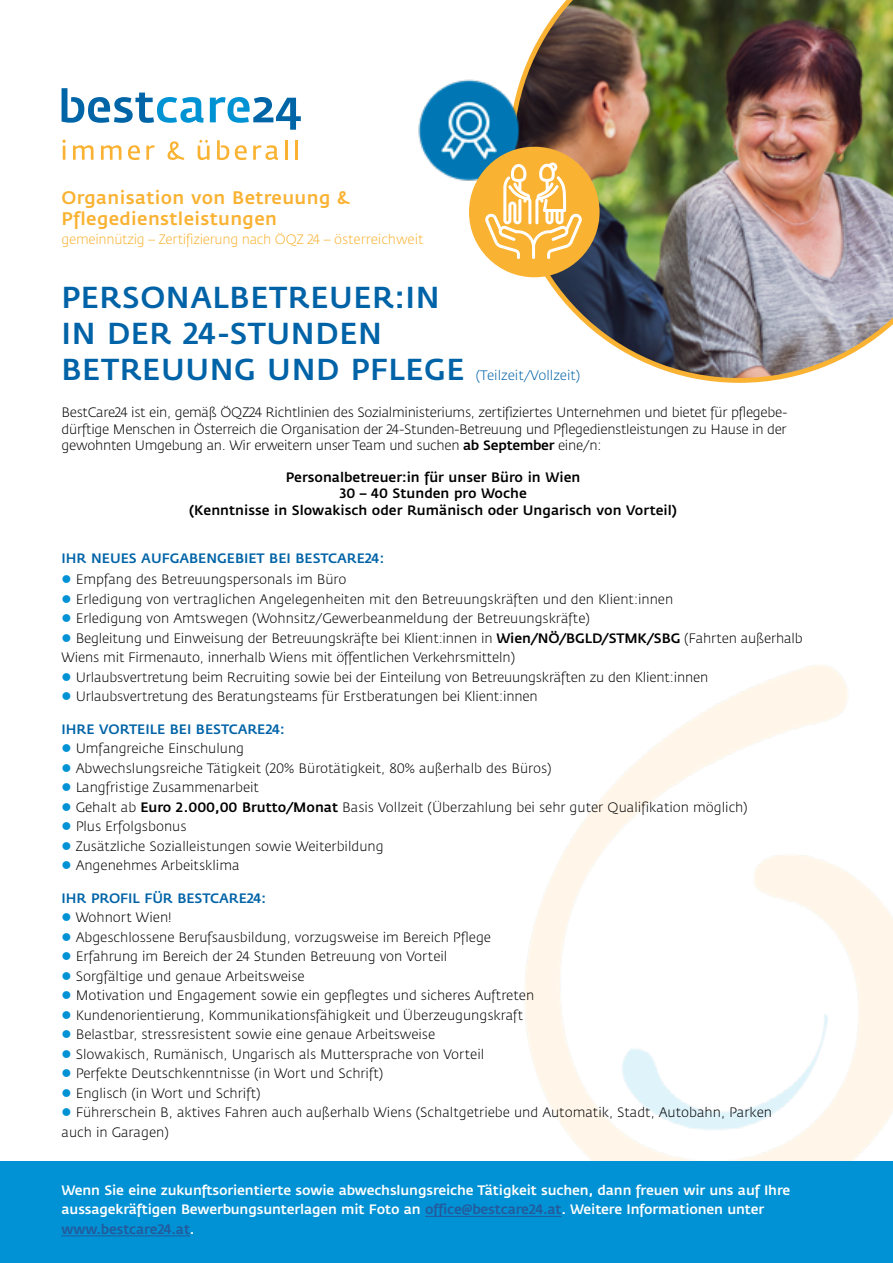
<style>
.page{position:relative;width:893px;height:1263px;background:#fff}
.page>*{position:absolute;margin:0;border:0;box-sizing:border-box;transform-origin:0 0}
.t1{font:500 30px/36px "Fedra Sans";letter-spacing:.02em;color:#0063a7}
.t2{font:500 18px/21px "Fedra Sans";letter-spacing:.02em;color:#f9b232}
.t3{font:300 13.5px/16.2px "Fedra Sans";color:#000}
.t4{font:500 13.5px/19.5px "Fedra Sans";letter-spacing:-.01em;color:#fff}
.t5{font:500 13.5px/16.2px "Fedra Sans";color:#000;text-align:center}
.t6{font:500 13.5px "Fedra Sans";color:#0063a7}
.t7{font:300 13.5px "Fedra Sans";letter-spacing:-.02em;color:#f9b232}
.t8{font:300 13.5px "Fedra Sans";color:#0063a7}
.s1{font-weight:500}
.s2{color:#0092d4}
.s3{color:#245a9c}
</style>
<div class="page">
<img style="left:525px;top:665px;width:368px;height:496px">
<div style="left:0;top:1161px;width:893px;height:102px;background:#0092d4"></div>
<hr style="left:425px;top:1216px;width:136px;height:1px;background:#245a9c">
<hr style="left:62px;top:1235px;width:128px;height:1px;background:#245a9c">
<img style="left:509px;top:0;width:384px;height:383px">
<img style="left:418px;top:75px;width:105px;height:110px">
<div style="left:471px;top:149px;width:126px;height:126px;background:#f9b232;border-radius:50%"></div>
<div style="left:469px;top:147px;width:131px;height:130px;border:5px solid #f9b232;border-radius:50%"></div>
<svg style="left:485px;top:162px;width:97px;height:97px"></svg>
<svg style="left:62px;top:88px;width:239px;height:42px"></svg>
<svg style="left:62px;top:139px;width:4px;height:21px"></svg>
<svg style="left:73px;top:145px;width:21px;height:15px"></svg>
<svg style="left:101px;top:145px;width:20px;height:15px"></svg>
<svg style="left:128px;top:145px;width:12px;height:15px"></svg>
<svg style="left:146px;top:145px;width:9px;height:15px"></svg>
<svg style="left:168px;top:141px;width:16px;height:19px"></svg>
<svg style="left:198px;top:140px;width:12px;height:20px"></svg>
<svg style="left:217px;top:140px;width:12px;height:20px"></svg>
<svg style="left:235px;top:145px;width:12px;height:15px"></svg>
<svg style="left:253px;top:145px;width:25px;height:15px"></svg>
<hr style="left:285px;top:140px;width:3px;height:20px;background:#f9b232">
<hr style="left:295px;top:140px;width:3px;height:20px;background:#f9b232">
<h2 class="t2" style="left:62px;top:187px;width:290px">Organisation von Betreuung &amp;<br>Pflegedienstleistungen</h2>
<p class="t7" style="left:62px;top:232px;width:364px">gemeinnützig – Zertifizierung nach ÖQZ 24 – österreichweit</p>
<h1 class="t1" style="left:62px;top:280px;width:404px">PERSONALBETREUER:IN<br>IN DER 24-STUNDEN<br>BETREUUNG UND PFLEGE</h1>
<p class="t8" style="left:476px;top:368px;width:106px">(Teilzeit/Vollzeit)</p>
<p class="t3" style="left:62px;top:405px;width:727px;text-align:justify">BestCare24 ist ein, gemäß ÖQZ24 Richtlinien des Sozialministeriums, zertifiziertes Unternehmen und bietet für pflegebe&shy;dürftige Menschen in Österreich die Organisation der 24-Stunden-Betreuung und Pflegedienstleistungen zu Hause in der gewohnten Umgebung an. Wir erweitern unser Team und suchen <span class="s1">ab September</span> eine/n:</p>
<p class="t5" style="left:189px;top:470px;width:489px">Personalbetreuer:in für unser Büro in Wien<br>30 – 40 Stunden pro Woche<br>(Kenntnisse in Slowakisch oder Rumänisch oder Ungarisch von Vorteil)</p>
<p class="t6" style="left:62px;top:551px;width:324px">IHR NEUES AUFGABENGEBIET BEI BESTCARE24:</p>
<p class="t3" style="left:62px;top:572px;width:286px"><span class="s2">●</span> Empfang des Betreuungspersonals im Büro</p>
<p class="t3" style="left:62px;top:591px;width:613px"><span class="s2">●</span> Erledigung von vertraglichen Angelegenheiten mit den Betreuungskräften und den Klient:innen</p>
<p class="t3" style="left:62px;top:611px;width:530px"><span class="s2">●</span> Erledigung von Amtswegen (Wohnsitz/Gewerbeanmeldung der Betreuungskräfte)</p>
<p class="t3" style="left:62px;top:629px;width:743px;line-height:19.5px"><span class="s2">●</span> Begleitung und Einweisung der Betreuungskräfte bei Klient:innen in <span class="s1">Wien/NÖ/BGLD/STMK/SBG</span> (Fahrten außerhalb<br>Wiens mit Firmenauto, innerhalb Wiens mit öffentlichen Verkehrsmitteln)</p>
<p class="t3" style="left:62px;top:669px;width:648px"><span class="s2">●</span> Urlaubsvertretung beim Recruiting sowie bei der Einteilung von Betreuungskräften zu den Klient:innen</p>
<p class="t3" style="left:62px;top:689px;width:478px"><span class="s2">●</span> Urlaubsvertretung des Beratungsteams für Erstberatungen bei Klient:innen</p>
<p class="t6" style="left:62px;top:721px;width:225px">IHRE VORTEILE BEI BESTCARE24:</p>
<p class="t3" style="left:62px;top:741px;width:184px"><span class="s2">●</span> Umfangreiche Einschulung</p>
<p class="t3" style="left:62px;top:760px;width:492px"><span class="s2">●</span> Abwechslungsreiche Tätigkeit (20% Bürotätigkeit, 80% außerhalb des Büros)</p>
<p class="t3" style="left:62px;top:780px;width:199px"><span class="s2">●</span> Langfristige Zusammenarbeit</p>
<p class="t3" style="left:62px;top:799px;width:687px"><span class="s2">●</span> Gehalt ab <span class="s1">Euro 2.000,00 Brutto/Monat</span> Basis Vollzeit (Überzahlung bei sehr guter Qualifikation möglich)</p>
<p class="t3" style="left:62px;top:819px;width:126px"><span class="s2">●</span> Plus Erfolgsbonus</p>
<p class="t3" style="left:62px;top:838px;width:324px"><span class="s2">●</span> Zusätzliche Sozialleistungen sowie Weiterbildung</p>
<p class="t3" style="left:62px;top:858px;width:179px"><span class="s2">●</span> Angenehmes Arbeitsklima</p>
<p class="t6" style="left:62px;top:890px;width:206px">IHR PROFIL FÜR BESTCARE24:</p>
<p class="t3" style="left:62px;top:909px;width:112px"><span class="s2">●</span> Wohnort Wien!</p>
<p class="t3" style="left:62px;top:929px;width:431px"><span class="s2">●</span> Abgeschlossene Berufsausbildung, vorzugsweise im Bereich Pflege</p>
<p class="t3" style="left:62px;top:948px;width:387px"><span class="s2">●</span> Erfahrung im Bereich der 24 Stunden Betreuung von Vorteil</p>
<p class="t3" style="left:62px;top:968px;width:245px"><span class="s2">●</span> Sorgfältige und genaue Arbeitsweise</p>
<p class="t3" style="left:62px;top:987px;width:474px"><span class="s2">●</span> Motivation und Engagement sowie ein gepflegtes und sicheres Auftreten</p>
<p class="t3" style="left:62px;top:1007px;width:463px"><span class="s2">●</span> Kundenorientierung, Kommunikationsfähigkeit und Überzeugungskraft</p>
<p class="t3" style="left:62px;top:1026px;width:375px"><span class="s2">●</span> Belastbar, stressresistent sowie eine genaue Arbeitsweise</p>
<p class="t3" style="left:62px;top:1046px;width:424px"><span class="s2">●</span> Slowakisch, Rumänisch, Ungarisch als Muttersprache von Vorteil</p>
<p class="t3" style="left:62px;top:1065px;width:323px"><span class="s2">●</span> Perfekte Deutschkenntnisse (in Wort und Schrift)</p>
<p class="t3" style="left:62px;top:1085px;width:201px"><span class="s2">●</span> Englisch (in Wort und Schrift)</p>
<p class="t3" style="left:62px;top:1103px;width:712px;line-height:19.5px"><span class="s2">●</span> Führerschein B, aktives Fahren auch außerhalb Wiens (Schaltgetriebe und Automatik, Stadt, Autobahn, Parken auch in Garagen)</p>
<p class="t4" style="left:62px;top:1181px;width:730px">Wenn Sie eine zukunftsorientierte sowie abwechslungsreiche Tätigkeit suchen, dann freuen wir uns auf Ihre aussagekräftigen Bewerbungsunterlagen mit Foto an <span class="s3">office@bestcare24.at</span>. Weitere Informationen unter <span class="s3">www.bestcare24.at</span>.</p>
</div>
